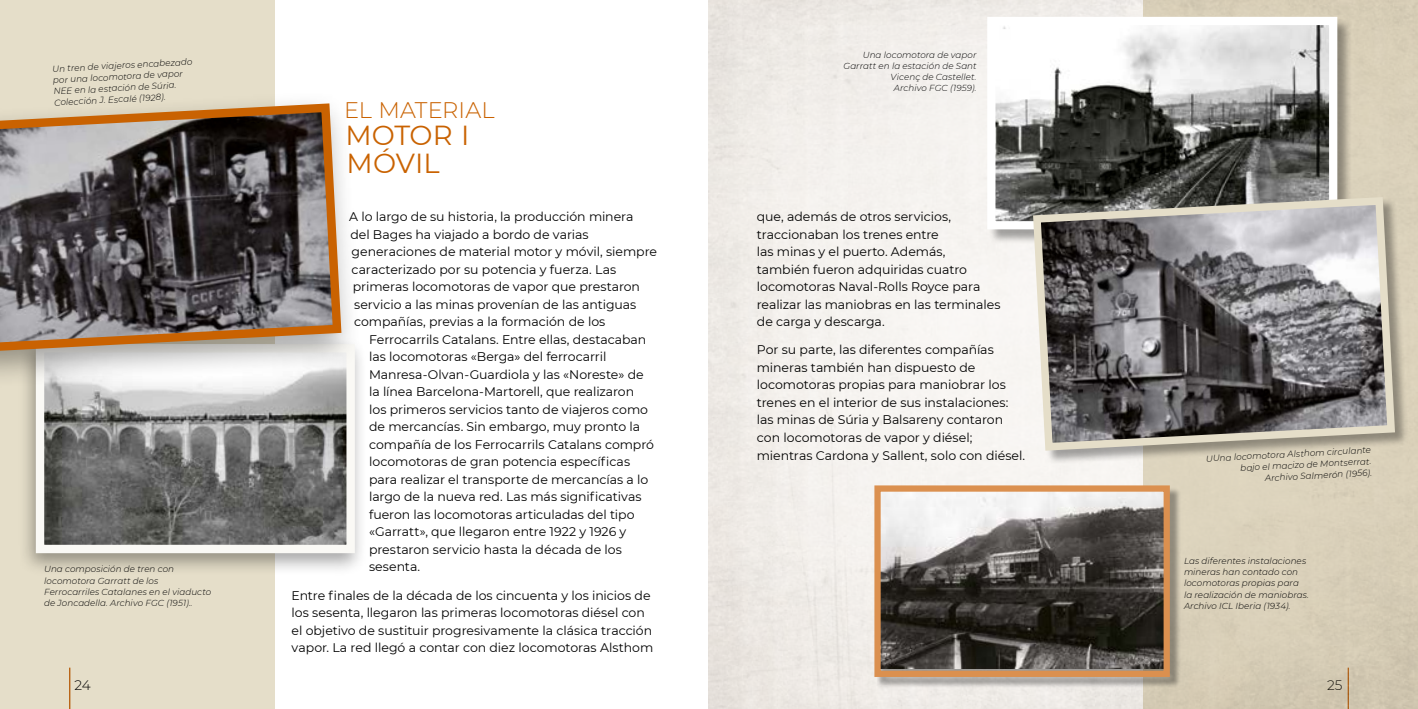
<style>
.page{position:relative;width:1418px;height:709px;background:#fff}
.page>*{position:absolute;margin:0;border:0;box-sizing:border-box;transform-origin:0 0}
.t1{font:27.5px "Montserrat";color:#c96201}
.t2{font:300 22.5px "Montserrat";letter-spacing:.01em;color:#c96201}
.t3{font:300 13.75px "Montserrat";color:#000}
.t4{font:12.5px/17.5px "Montserrat";letter-spacing:-.005em;color:#000}
.t5{font:italic 300 8.75px/11.2px "Montserrat";letter-spacing:.005em;color:#000}
</style>
<div class="page">
<div style="left:0;top:0;width:275px;height:709px;background:#e5dec9"></div>
<div style="left:1143px;top:0;width:274px;height:709px;background:#d9cfb9"></div>
<div style="left:18px;top:337px;width:349px;height:238px;background:#000;opacity:.35"></div>
<img style="left:45px;top:389px;width:301px;height:155px">
<div style="left:36px;top:344px;width:319px;height:209px;border:8px solid #faf9f5"></div>
<div style="left:0;top:90px;width:361px;height:299px;background:#000;opacity:.35"></div>
<svg style="left:0;top:99px;width:346px;height:257px;background:#736861"></svg>
<div style="left:989px;top:19px;width:362px;height:225px;background:#000;opacity:.35"></div>
<img style="left:996px;top:26px;width:332px;height:194px">
<div style="left:987px;top:17px;width:350px;height:212px;border:8px solid #fff"></div>
<div style="left:1033px;top:198px;width:375px;height:266px;background:#000;opacity:.35"></div>
<svg style="left:1029px;top:193px;width:369px;height:261px;background:#817f7d"></svg>
<div style="left:876px;top:487px;width:304px;height:200px;background:#000;opacity:.35"></div>
<img style="left:881px;top:492px;width:281px;height:177px">
<div style="left:874px;top:485px;width:295px;height:192px;border:6px solid #db904f"></div>
<p class="t5" style="left:52px;top:63px;width:142px;rotate:-3deg">Un tren de viajeros encabezado por una locomotora de vapor<br>NEE en la estación de Súria.</p>
<p class="t5" style="left:54px;top:97px;width:113px;rotate:-3deg">Colección J. Escalé (1928).</p>
<p class="t5" style="left:44px;top:563px;width:168px">Una composición de tren con locomotora Garratt de los<br>Ferrocarriles Catalanes en el viaducto de Joncadella. Archivo FGC (1951)..</p>
<p class="t2" style="left:344px;top:94px;width:152px">EL MATERIAL</p>
<p class="t1" style="left:345px;top:116px;width:125px">MOTOR I</p>
<p class="t1" style="left:346px;top:144px;width:94px">MÓVIL</p>
<p class="t4" style="left:349px;top:208px;width:286px">A lo largo de su historia, la producción minera</p>
<p class="t4" style="left:350px;top:225px;width:240px">del Bages ha viajado a bordo de varias</p>
<p class="t4" style="left:351px;top:243px;width:307px">generaciones de material motor y móvil, siempre</p>
<p class="t4" style="left:351px;top:260px;width:266px">caracterizado por su potencia y fuerza. Las</p>
<p class="t4" style="left:353px;top:278px;width:289px">primeras locomotoras de vapor que prestaron</p>
<p class="t4" style="left:354px;top:295px;width:284px">servicio a las minas provenían de las antiguas</p>
<p class="t4" style="left:354px;top:313px;width:253px">compañías, previas a la formación de los</p>
<p class="t4" style="left:369px;top:330px;width:279px">Ferrocarrils Catalans. Entre ellas, destacaban</p>
<p class="t4" style="left:369px;top:348px;width:239px">las locomotoras «Berga» del ferrocarril</p>
<p class="t4" style="left:369px;top:365px;width:276px">Manresa-Olvan-Guardiola y las «Noreste» de</p>
<p class="t4" style="left:369px;top:383px;width:267px">la línea Barcelona-Martorell, que realizaron</p>
<p class="t4" style="left:369px;top:400px;width:280px">los primeros servicios tanto de viajeros como</p>
<p class="t4" style="left:369px;top:418px;width:273px">de mercancías. Sin embargo, muy pronto la</p>
<p class="t4" style="left:369px;top:435px;width:286px">compañía de los Ferrocarrils Catalans compró</p>
<p class="t4" style="left:369px;top:453px;width:262px">locomotoras de gran potencia específicas</p>
<p class="t4" style="left:369px;top:470px;width:281px">para realizar el transporte de mercancías a lo</p>
<p class="t4" style="left:369px;top:488px;width:274px">largo de la nueva red. Las más significativas</p>
<p class="t4" style="left:369px;top:505px;width:267px">fueron las locomotoras articuladas del tipo</p>
<p class="t4" style="left:369px;top:523px;width:259px">«Garratt», que llegaron entre 1922 y 1926 y</p>
<p class="t4" style="left:369px;top:540px;width:254px">prestaron servicio hasta la década de los</p>
<p class="t4" style="left:369px;top:558px;width:53px">sesenta.</p>
<p class="t4" style="left:291px;top:586px;width:363px">Entre finales de la década de los cincuenta y los inicios de los sesenta, llegaron las primeras locomotoras diésel con el objetivo de sustituir progresivamente la clásica tracción vapor. La red llegó a contar con diez locomotoras Alsthom</p>
<p class="t5" style="left:843px;top:49px;width:135px;text-align:right">Una locomotora de vapor<br>Garratt en la estación de Sant<br>Vicenç de Castellet.</p>
<p class="t5" style="left:893px;top:82px;width:84px">Archivo FGC (1959).</p>
<p class="t4" style="left:756px;top:208px;width:245px">que, además de otros servicios, traccionaban los trenes entre<br>las minas y el puerto. Además, también fueron adquiridas cuatro locomotoras Naval-Rolls Royce para realizar las maniobras en las terminales de carga y descarga.</p>
<p class="t4" style="left:756px;top:341px;width:270px">Por su parte, las diferentes compañías mineras también han dispuesto de locomotoras propias para maniobrar los trenes en el interior de sus instalaciones: las minas de Súria y Balsareny contaron con locomotoras de vapor y diésel; mientras Cardona y Sallent, solo con diésel.</p>
<p class="t5" style="left:1205px;top:452px;width:166px;text-align:right;rotate:-3deg">UUna locomotora Alsthom circulante bajo el macizo de Montserrat.</p>
<p class="t5" style="left:1264px;top:472px;width:109px;rotate:-3deg">Archivo Salmerón (1956).</p>
<p class="t5" style="left:1183px;top:554px;width:126px">Las diferentes instalaciones mineras han contado con locomotoras propias para la realización de maniobras.<br>Archivo ICL Iberia (1934).</p>
<p class="t3" style="left:74px;top:675px;width:18px">24</p>
<p class="t3" style="left:1327px;top:675px;width:17px">25</p>
</div>
